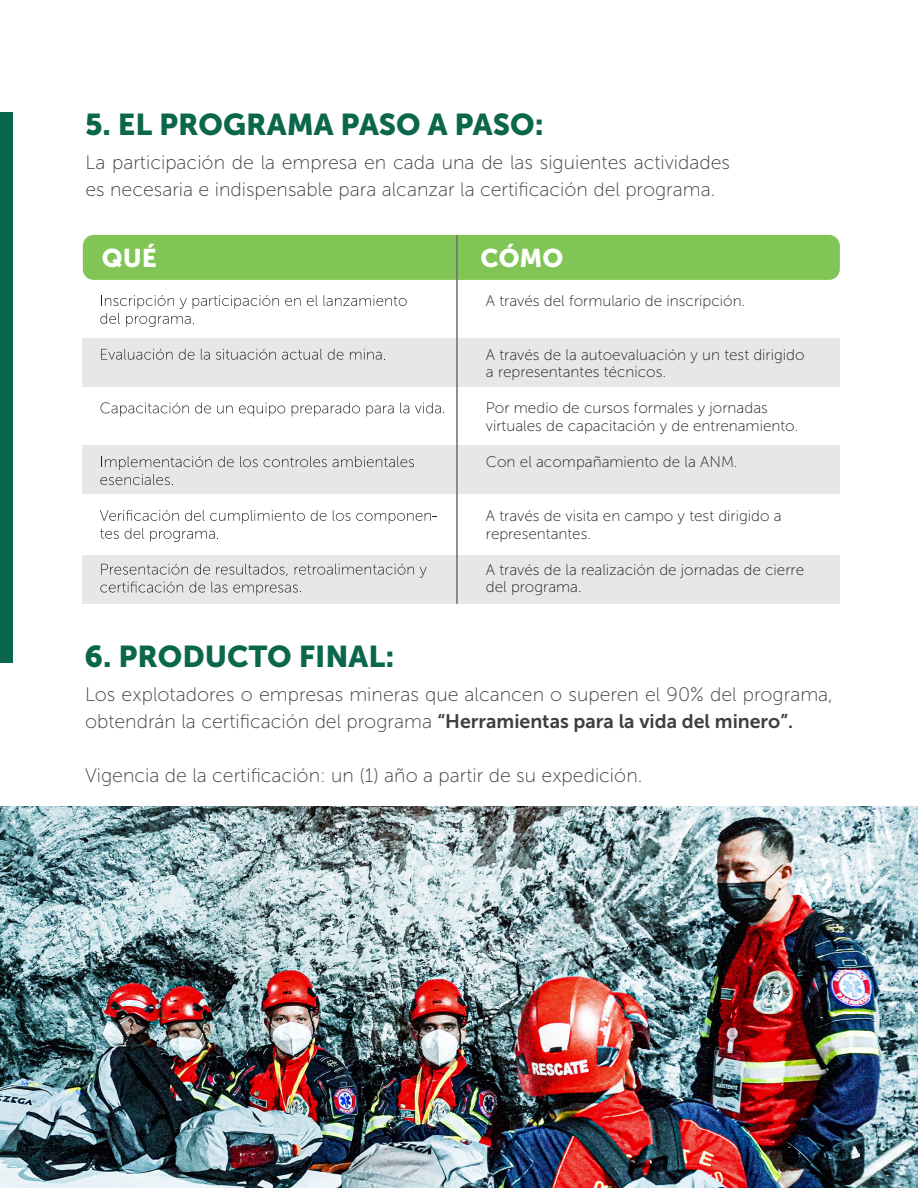
<style>
.page{position:relative;width:918px;height:1188px;background:#fff}
.page>*{position:absolute;margin:0;border:0;box-sizing:border-box;transform-origin:0 0}
.t1{font:30px "Museo Sans 900";color:#0b674c}
.t2{font:25.5px "Museo Sans 900";color:#fff}
.Párrafo_NORMAL{font:19.5px/27px "Museo Sans 100";color:#3e3e3f}
.t3{font:15.3px/17.9px "Museo Sans 100";color:#231f20}
.s1{font-family:"Museo Sans 700"}
</style>
<div class="page">
<div style="left:0;top:112px;width:12px;height:551px;background:#0b674c"></div>
<img style="left:0;top:806px;width:918px;height:382px">
<div style="left:83px;top:338px;width:757px;height:49px;background:#e6e7e9"></div>
<div style="left:83px;top:445px;width:757px;height:49px;background:#e6e7e9"></div>
<div style="left:83px;top:555px;width:757px;height:49px;background:#e6e7e9"></div>
<div style="left:83px;top:235px;width:757px;height:45px;background:#81c557;border-radius:11px"></div>
<svg style="left:285px;top:298px;width:16px;height:8px"></svg>
<svg style="left:307px;top:295px;width:11px;height:11px"></svg>
<svg style="left:324px;top:295px;width:83px;height:11px"></svg>
<svg style="left:100px;top:295px;width:179px;height:32px"></svg>
<svg style="left:101px;top:349px;width:71px;height:11px"></svg>
<svg style="left:179px;top:349px;width:16px;height:11px"></svg>
<svg style="left:201px;top:349px;width:9px;height:11px"></svg>
<svg style="left:216px;top:349px;width:60px;height:11px"></svg>
<svg style="left:282px;top:349px;width:40px;height:11px"></svg>
<svg style="left:328px;top:349px;width:16px;height:11px"></svg>
<svg style="left:350px;top:349px;width:35px;height:11px"></svg>
<svg style="left:100px;top:402px;width:89px;height:14px"></svg>
<svg style="left:195px;top:403px;width:16px;height:10px"></svg>
<svg style="left:217px;top:405px;width:16px;height:8px"></svg>
<svg style="left:239px;top:403px;width:46px;height:13px"></svg>
<svg style="left:292px;top:403px;width:68px;height:13px"></svg>
<svg style="left:366px;top:405px;width:28px;height:11px"></svg>
<svg style="left:400px;top:403px;width:9px;height:10px"></svg>
<svg style="left:415px;top:403px;width:29px;height:10px"></svg>
<svg style="left:218px;top:456px;width:16px;height:11px"></svg>
<svg style="left:240px;top:456px;width:18px;height:11px"></svg>
<svg style="left:264px;top:456px;width:63px;height:11px"></svg>
<svg style="left:333px;top:456px;width:81px;height:11px"></svg>
<svg style="left:100px;top:456px;width:112px;height:29px"></svg>
<svg style="left:100px;top:510px;width:79px;height:11px"></svg>
<svg style="left:185px;top:510px;width:120px;height:14px"></svg>
<svg style="left:311px;top:510px;width:15px;height:11px"></svg>
<svg style="left:333px;top:510px;width:17px;height:11px"></svg>
<svg style="left:356px;top:513px;width:81px;height:11px"></svg>
<svg style="left:100px;top:529px;width:19px;height:10px"></svg>
<svg style="left:125px;top:528px;width:19px;height:11px"></svg>
<svg style="left:150px;top:531px;width:68px;height:11px"></svg>
<svg style="left:101px;top:564px;width:87px;height:11px"></svg>
<svg style="left:194px;top:564px;width:16px;height:11px"></svg>
<svg style="left:216px;top:564px;width:72px;height:12px"></svg>
<svg style="left:295px;top:564px;width:119px;height:11px"></svg>
<svg style="left:420px;top:567px;width:7px;height:11px"></svg>
<svg style="left:100px;top:582px;width:83px;height:11px"></svg>
<svg style="left:189px;top:582px;width:16px;height:11px"></svg>
<svg style="left:211px;top:582px;width:90px;height:13px"></svg>
<hr style="left:456px;top:235px;width:2px;height:369px;background:#6c6d70">
<p class="t1" style="left:85px;top:107px;width:460px">5. EL PROGRAMA PASO A PASO:</p>
<p class="Párrafo_NORMAL" style="left:85px;top:149px;width:646px">La participación de la empresa en cada una de las siguientes actividades es necesaria e indispensable para alcanzar la certificación del programa.</p>
<p class="t2" style="left:102px;top:243px;width:57px">QUÉ</p>
<p class="t2" style="left:480px;top:243px;width:85px">CÓMO</p>
<p class="t1" style="left:85px;top:639px;width:311px">6. PRODUCTO FINAL:</p>
<p class="t3" style="left:486px;top:292px;width:261px">A través del formulario de inscripción.</p>
<p class="t3" style="left:486px;top:346px;width:320px">A través de la autoevaluación y un test dirigido a representantes técnicos.</p>
<p class="t3" style="left:486px;top:399px;width:314px">Por medio de cursos formales y jornadas virtuales de capacitación y de entrenamiento.</p>
<p class="t3" style="left:486px;top:453px;width:253px">Con el acompañamiento de la ANM.</p>
<p class="t3" style="left:486px;top:507px;width:297px">A través de visita en campo y test dirigido a representantes.</p>
<p class="t3" style="left:486px;top:561px;width:320px">A través de la realización de jornadas de cierre del programa.</p>
<p class="Párrafo_NORMAL" style="left:85px;top:681px;width:749px">Los explotadores o empresas mineras que alcancen o superen el 90% del programa, obtendrán la certificación del programa <span class="s1">“Herramientas para la vida del minero”.</span></p>
<p class="Párrafo_NORMAL" style="left:85px;top:762px;width:559px">Vigencia de la certificación: un (1) año a partir de su expedición.</p>
</div>
